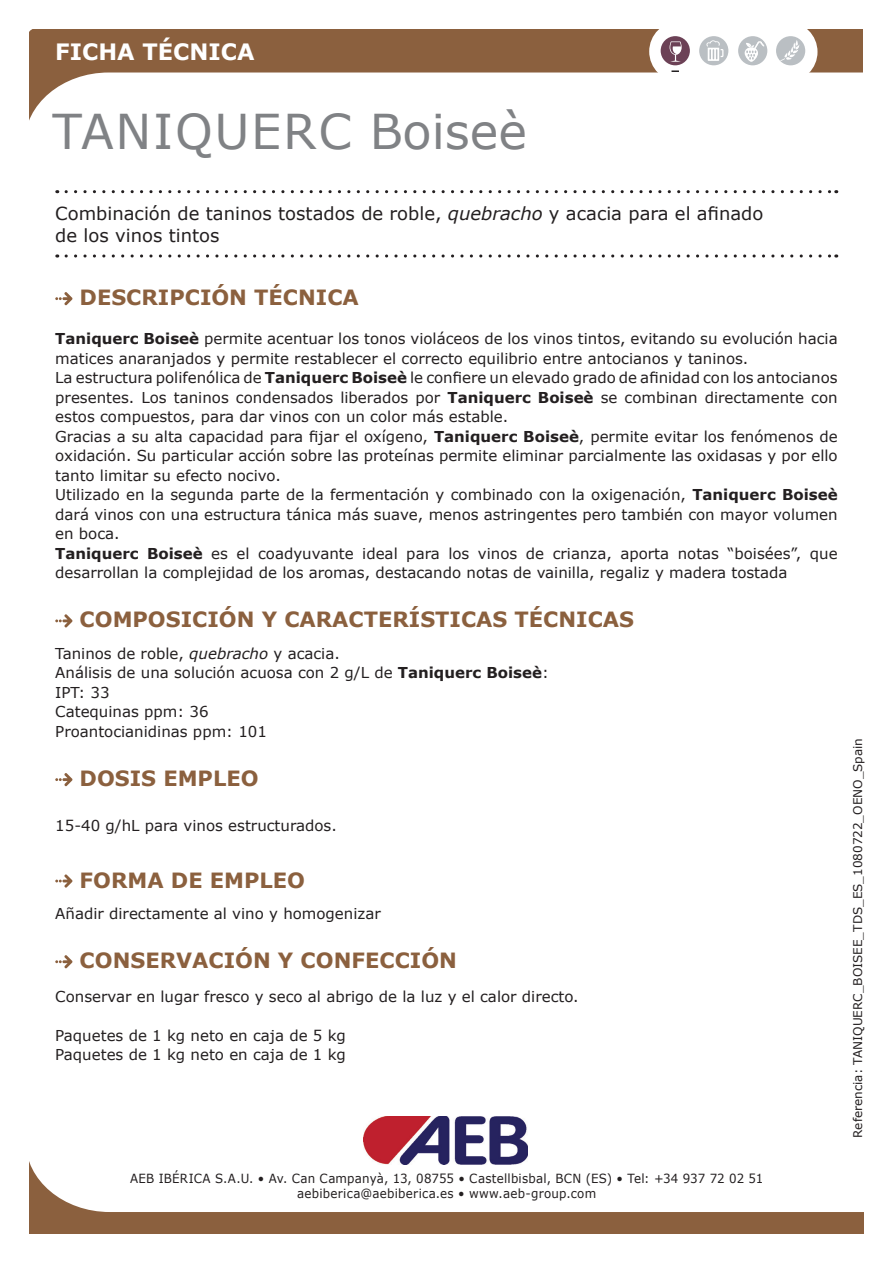
<style>
.page{position:relative;width:893px;height:1263px;background:#fff}
.page>*{position:absolute;margin:0;border:0;box-sizing:border-box;transform-origin:0 0}
.t1{font:48px "Verdana";letter-spacing:.035em;color:#808285}
.t2{font:700 22.5px "Verdana";color:#fff}
.t3{font:700 21px "Verdana";color:#8b603e}
.t4{font:18px/21.6px "Verdana";color:#231f20}
.t5{font:15px/19.5px "Verdana";color:#231f20}
.t6{font:12.6px/15.1px "Verdana";letter-spacing:.02em;color:#231f20;text-align:center;scale:.94 1}
.t7{font:12px "Verdana";color:#231f20}
.s1{font-style:italic}
.s2{font-weight:700}
</style>
<div class="page">
<svg style="left:30px;top:1164px;width:834px;height:69px"></svg>
<svg style="left:66px;top:190px;width:771px;height:3px"></svg>
<svg style="left:66px;top:254px;width:771px;height:4px"></svg>
<svg style="left:29px;top:30px;width:834px;height:91px"></svg>
<svg style="left:649px;top:21px;width:167px;height:61px"></svg>
<div style="left:650px;top:22px;width:167px;height:60px;background:#fff;border-radius:30px"></div>
<svg style="left:671px;top:70px;width:8px;height:2px"></svg>
<div style="left:776px;top:36px;width:29px;height:29px;background:#babfc3;border-radius:50%"></div>
<svg style="left:780px;top:40px;width:20px;height:21px"></svg>
<div style="left:738px;top:36px;width:29px;height:29px;background:#babfc3;border-radius:50%"></div>
<div style="left:661px;top:36px;width:29px;height:29px;background:#6c4156;border-radius:50%"></div>
<div style="left:699px;top:36px;width:29px;height:29px;background:#babfc3;border-radius:50%"></div>
<svg style="left:706px;top:40px;width:17px;height:21px"></svg>
<svg style="left:670px;top:41px;width:12px;height:21px"></svg>
<svg style="left:745px;top:41px;width:20px;height:21px"></svg>
<svg style="left:55px;top:292px;width:17px;height:13px"></svg>
<svg style="left:55px;top:614px;width:17px;height:13px"></svg>
<svg style="left:55px;top:773px;width:17px;height:13px"></svg>
<svg style="left:55px;top:874px;width:17px;height:13px"></svg>
<svg style="left:55px;top:955px;width:17px;height:13px"></svg>
<img style="left:363px;top:1116px;width:165px;height:48px">
<h2 class="t2" style="left:55px;top:36px;width:201px">FICHA TÉCNICA</h2>
<h1 class="t1" style="left:53px;top:99px;width:476px">TANIQUERC Boiseè</h1>
<p class="t4" style="left:55px;top:203px;width:710px">Combinación de taninos tostados de roble, <span class="s1">quebracho</span> y acacia para el afinado de los vinos tintos</p>
<h3 class="t3" style="left:80px;top:283px;width:281px">DESCRIPCIÓN TÉCNICA</h3>
<p class="t5" style="left:55px;top:329px;width:784px"><span class="s2">Taniquerc Boiseè</span> permite acentuar los tonos violáceos de los vinos tintos, evitando su evolución hacia matices anaranjados y permite restablecer el correcto equilibrio entre antocianos y taninos.<br>La estructura polifenólica de <span class="s2">Taniquerc Boiseè</span> le confiere un elevado grado de afinidad con los antocianos presentes. Los taninos condensados liberados por <span class="s2">Taniquerc Boiseè</span> se combinan directamente con estos compuestos, para dar vinos con un color más estable.<br>Gracias a su alta capacidad para fijar el oxígeno, <span class="s2">Taniquerc Boiseè</span>, permite evitar los fenómenos de oxidación. Su particular acción sobre las proteínas permite eliminar parcialmente las oxidasas y por ello tanto limitar su efecto nocivo.<br>Utilizado en la segunda parte de la fermentación y combinado con la oxigenación, <span class="s2">Taniquerc Boiseè </span>dará vinos con una estructura tánica más suave, menos astringentes pero también con mayor volumen en boca.<br><span class="s2">Taniquerc Boiseè</span> es el coadyuvante ideal para los vinos de crianza, aporta notas “boisées”, que desarrollan la complejidad de los aromas, destacando notas de vainilla, regaliz y madera tostada</p>
<h3 class="t3" style="left:80px;top:605px;width:556px">COMPOSICIÓN Y CARACTERÍSTICAS TÉCNICAS</h3>
<p class="t5" style="left:55px;top:644px;width:495px">Taninos de roble, <span class="s1">quebracho</span> y acacia.<br>Análisis de una solución acuosa con 2 g/L de <span class="s2">Taniquerc Boiseè</span>:<br>IPT: 33<br>Catequinas ppm: 36<br>Proantocianidinas ppm: 101</p>
<h3 class="t3" style="left:80px;top:764px;width:180px">DOSIS EMPLEO</h3>
<p class="t5" style="left:55px;top:815px;width:283px">15-40 g/hL para vinos estructurados.</p>
<h3 class="t3" style="left:80px;top:865px;width:227px">FORMA DE EMPLEO</h3>
<p class="t5" style="left:55px;top:904px;width:327px">Añadir directamente al vino y homogenizar</p>
<h3 class="t3" style="left:80px;top:946px;width:379px">CONSERVACIÓN Y CONFECCIÓN</h3>
<p class="t5" style="left:55px;top:986px;width:525px">Conservar en lugar fresco y seco al abrigo de la luz y el calor directo.</p>
<p class="t5" style="left:55px;top:1025px;width:292px">Paquetes de 1 kg neto en caja de 5 kg<br>Paquetes de 1 kg neto en caja de 1 kg</p>
<p class="t6" style="left:130px;top:1170px;width:675px">AEB IBÉRICA S.A.U. • Av. Can Campanyà, 13, 08755 • Castellbisbal, BCN (ES) • Tel: +34 937 72 02 51 aebiberica@aebiberica.es • www.aeb-group.com</p>
<p class="t7" style="left:850px;top:1137px;width:401px;rotate:-90deg">Referencia: TANIQUERC_BOISEE_TDS_ES_1080722_OENO_Spain</p>
</div>
